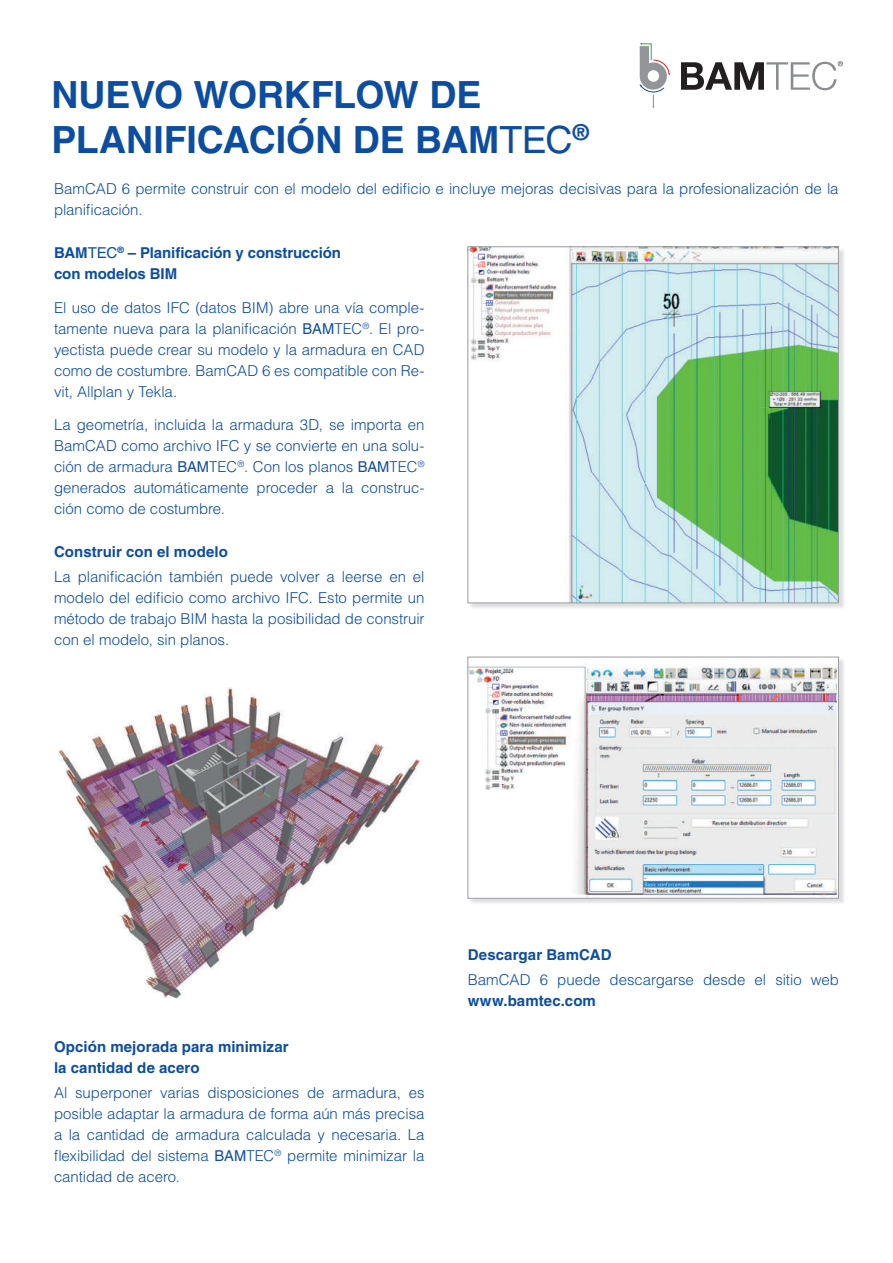
<style>
.page{position:relative;width:893px;height:1263px;background:#fff}
.page>*{position:absolute;margin:0;border:0;box-sizing:border-box;transform-origin:0 0}
.t1{font:700 37.5px/45px "Helvetica LT Std";letter-spacing:-.005em;color:#0d4da1}
.t2{font:300 15px/21px "Helvetica LT Std";letter-spacing:-.005em;color:#0d4da1;text-align:justify}
.t3{font:700 15px/21px "Helvetica LT Std";letter-spacing:.005em;color:#0d4da1}
.s1{font-weight:400}
</style>
<div class="page">
<div style="left:469px;top:248px;width:377px;height:362px;background:#231f20;opacity:.15"></div>
<img style="left:470px;top:249px;width:366px;height:352px">
<div style="left:468px;top:247px;width:370px;height:356px;border:1px solid #989ba0"></div>
<img style="left:58px;top:687px;width:362px;height:312px">
<svg style="left:640px;top:43px;width:30px;height:65px"></svg>
<svg style="left:681px;top:61px;width:162px;height:29px"></svg>
<div style="left:469px;top:658px;width:377px;height:247px;background:#231f20;opacity:.15"></div>
<img style="left:470px;top:659px;width:366px;height:237px">
<div style="left:468px;top:657px;width:370px;height:241px;border:1px solid #989ba0"></div>
<h1 class="t1" style="left:51px;top:71px;width:539px">NUEVO WORKFLOW DE<br>PLANIFICACIÓN DE BAM<span class="s1">TEC</span><sup>®</sup></h1>
<p class="t2" style="left:54px;top:178px;width:786px">BamCAD 6 permite construir con el modelo del edificio e incluye mejoras decisivas para la profesionalización de la planificación.</p>
<p class="t3" style="left:54px;top:242px;width:289px">BAM<span class="s1">TEC</span><sup>®</sup> – Planificación y construcción con modelos BIM</p>
<p class="t2" style="left:54px;top:296px;width:372px">El uso de datos IFC (datos BIM) abre una vía comple&shy;tamente nueva para la planificación <span class="s1">BAM</span>TEC<sup>®</sup>. El pro&shy;yectista puede crear su modelo y la armadura en CAD como de costumbre. BamCAD 6 es compatible con Re&shy;vit, Allplan y Tekla.</p>
<p class="t2" style="left:54px;top:414px;width:372px">La geometría, incluida la armadura 3D, se importa en BamCAD como archivo IFC y se convierte en una solu&shy;ción de armadura <span class="s1">BAM</span>TEC<sup>®</sup>. Con los planos <span class="s1">BAM</span>TEC<sup>® </sup>generados automáticamente proceder a la construc&shy;ción como de costumbre.</p>
<p class="t3" style="left:54px;top:540px;width:175px">Construir con el modelo</p>
<p class="t2" style="left:54px;top:566px;width:372px">La planificación también puede volver a leerse en el modelo del edificio como archivo IFC. Esto permite un método de trabajo BIM hasta la posibilidad de construir con el modelo, sin planos.</p>
<p class="t3" style="left:54px;top:1036px;width:236px">Opción mejorada para minimizar la cantidad de acero</p>
<p class="t2" style="left:54px;top:1082px;width:372px">Al superponer varias disposiciones de armadura, es posible adaptar la armadura de forma aún más precisa a la cantidad de armadura calculada y necesaria. La flexibilidad del sistema <span class="s1">BAM</span>TEC<sup>®</sup> permite minimizar la cantidad de acero.</p>
<p class="t3" style="left:468px;top:944px;width:145px">Descargar BamCAD</p>
<p class="t2" style="left:468px;top:969px;width:373px">BamCAD 6 puede descargarse desde el sitio web</p>
<p class="t3" style="left:468px;top:990px;width:130px">www.bamtec.com</p>
</div>
